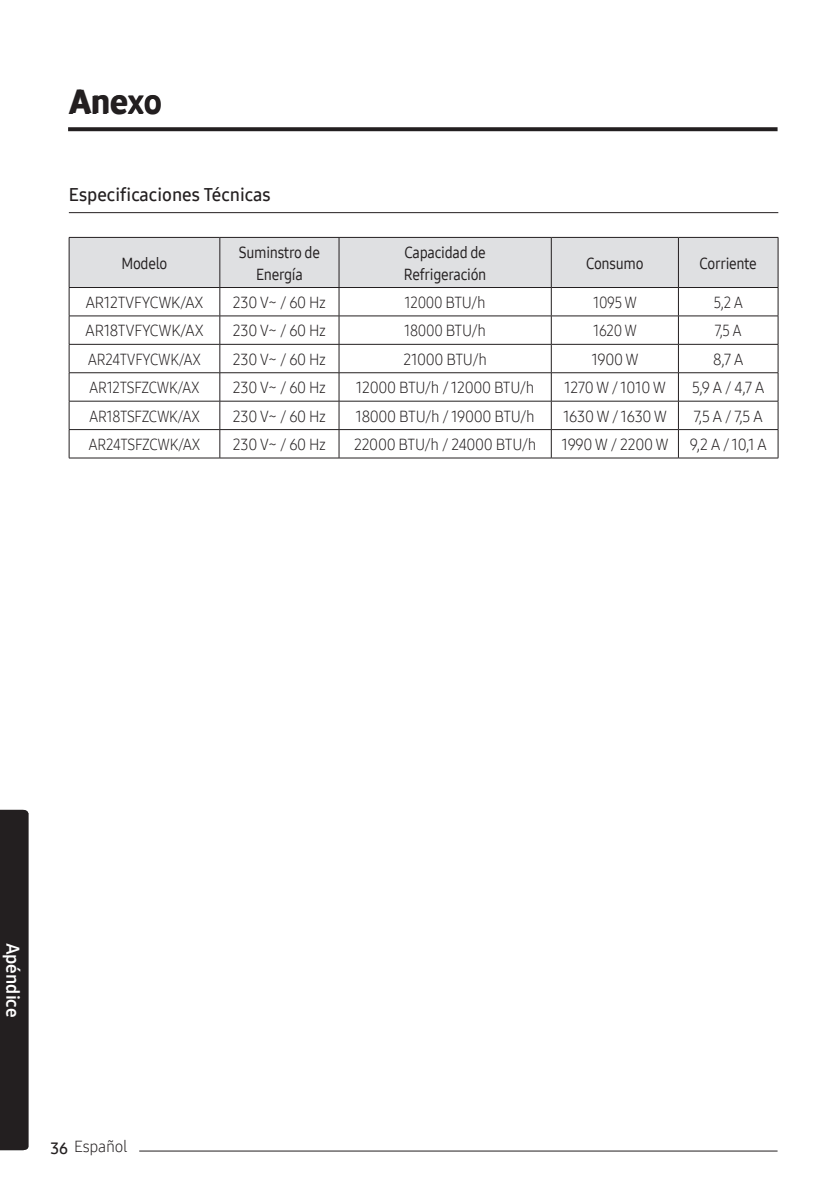
<style>
.page{position:relative;width:840px;height:1191px;background:#fff}
.page>*{position:absolute;margin:0;border:0;box-sizing:border-box;transform-origin:0 0}
.t1{font:34px "Samsung One 700";letter-spacing:-.01em;color:#231f20}
.t2{font:33px "Samsung One 800";letter-spacing:-.01em;color:#231f20}
.t3{font:18px "Samsung One 600";color:#231f20}
.t4{font:18px "Samsung One 700";color:#fff}
.t5{font:16px "Samsung One 300";letter-spacing:-.02em;color:#231f20;scale:.95 1}
.t6{font:16px "Samsung One 300";letter-spacing:-.02em;color:#231f20;scale:.9 1}
.t7{font:16px/21.6px "Samsung One 500";letter-spacing:-.02em;color:#231f20;text-align:center;scale:.9 1}
.t8{font:16px "Samsung One 300";letter-spacing:-.02em;color:#231f20}
.s1{font-family:"Samsung One 600"}
</style>
<div class="page">
<svg style="left:68px;top:127px;width:709px;height:4px;background:#2f2b2c"></svg>
<hr style="left:74px;top:1150px;width:703px;height:1px;background:#231f20">
<div style="left:74px;top:1144px;width:65px;height:8px;background:#fff"></div>
<div style="left:0;top:810px;width:28px;height:340px;background:#231f20"></div>
<hr style="left:69px;top:212px;width:708px;height:1px;background:#231f20">
<svg style="left:69px;top:237px;width:709px;height:221px"></svg>
<hr style="left:69px;top:457px;width:151px;height:1px;background:#231f20">
<hr style="left:220px;top:457px;width:119px;height:1px;background:#231f20">
<hr style="left:339px;top:457px;width:212px;height:1px;background:#231f20">
<hr style="left:551px;top:457px;width:127px;height:1px;background:#231f20">
<hr style="left:678px;top:457px;width:99px;height:1px;background:#231f20">
<h2 class="t2" style="left:70px;top:79px;width:93px">Anexo</h2>
<h1 class="t1" style="left:68px;top:79px;width:96px">Anexo</h1>
<p class="t3" style="left:69px;top:182px;width:203px">Especificaciones Técnicas</p>
<p class="t7" style="left:121px;top:252px;width:53px">Modelo</p>
<p class="t7" style="left:239px;top:241px;width:92px">Suminstro de<br>Energía</p>
<p class="t7" style="left:403px;top:241px;width:93px;text-align:left">Capacidad de<br>Refrigeración</p>
<p class="t7" style="left:586px;top:252px;width:65px">Consumo</p>
<p class="t7" style="left:699px;top:252px;width:65px">Corriente</p>
<p class="t5" style="left:85px;top:291px;width:126px">AR12TVFYCWK/AX</p>
<p class="t5" style="left:233px;top:291px;width:99px">230 V~ / 60 Hz</p>
<p class="t6" style="left:404px;top:291px;width:92px">12000 BTU/h</p>
<p class="t6" style="left:592px;top:291px;width:50px">1095 W</p>
<p class="t6" style="left:713px;top:291px;width:34px">5,2 A</p>
<p class="t5" style="left:85px;top:320px;width:126px">AR18TVFYCWK/AX</p>
<p class="t5" style="left:233px;top:320px;width:99px">230 V~ / 60 Hz</p>
<p class="t6" style="left:404px;top:320px;width:92px">18000 BTU/h</p>
<p class="t6" style="left:592px;top:320px;width:50px">1620 W</p>
<p class="t6" style="left:714px;top:320px;width:31px">7,5 A</p>
<p class="t6" style="left:88px;top:348px;width:127px">AR24TVFYCWK/AX</p>
<p class="t5" style="left:233px;top:348px;width:99px">230 V~ / 60 Hz</p>
<p class="t5" style="left:403px;top:348px;width:89px">21000 BTU/h</p>
<p class="t5" style="left:591px;top:348px;width:51px">1900 W</p>
<p class="t5" style="left:712px;top:348px;width:34px">8,7 A</p>
<p class="t6" style="left:89px;top:377px;width:124px">AR12TSFZCWK/AX</p>
<p class="t5" style="left:233px;top:377px;width:99px">230 V~ / 60 Hz</p>
<p class="t5" style="left:356px;top:377px;width:189px">12000 BTU/h / 12000 BTU/h</p>
<p class="t5" style="left:564px;top:377px;width:109px">1270 W / 1010 W</p>
<p class="t5" style="left:691px;top:377px;width:78px">5,9 A / 4,7 A</p>
<p class="t6" style="left:89px;top:405px;width:124px">AR18TSFZCWK/AX</p>
<p class="t5" style="left:233px;top:405px;width:99px">230 V~ / 60 Hz</p>
<p class="t5" style="left:355px;top:405px;width:190px">18000 BTU/h / 19000 BTU/h</p>
<p class="t5" style="left:562px;top:405px;width:111px">1630 W / 1630 W</p>
<p class="t5" style="left:693px;top:405px;width:74px">7,5 A / 7,5 A</p>
<p class="t6" style="left:89px;top:433px;width:126px">AR24TSFZCWK/AX</p>
<p class="t5" style="left:233px;top:433px;width:99px">230 V~ / 60 Hz</p>
<p class="t5" style="left:354px;top:433px;width:193px">22000 BTU/h / 24000 BTU/h</p>
<p class="t5" style="left:561px;top:433px;width:114px">1990 W / 2200 W</p>
<p class="t5" style="left:689px;top:433px;width:83px">9,2 A / 10,1 A</p>
<p class="t4" style="left:25px;top:942px;width:76px;rotate:90deg">Apéndice</p>
<p class="t8" style="left:50px;top:1136px;width:79px"><span class="s1">36</span> Español</p>
</div>
